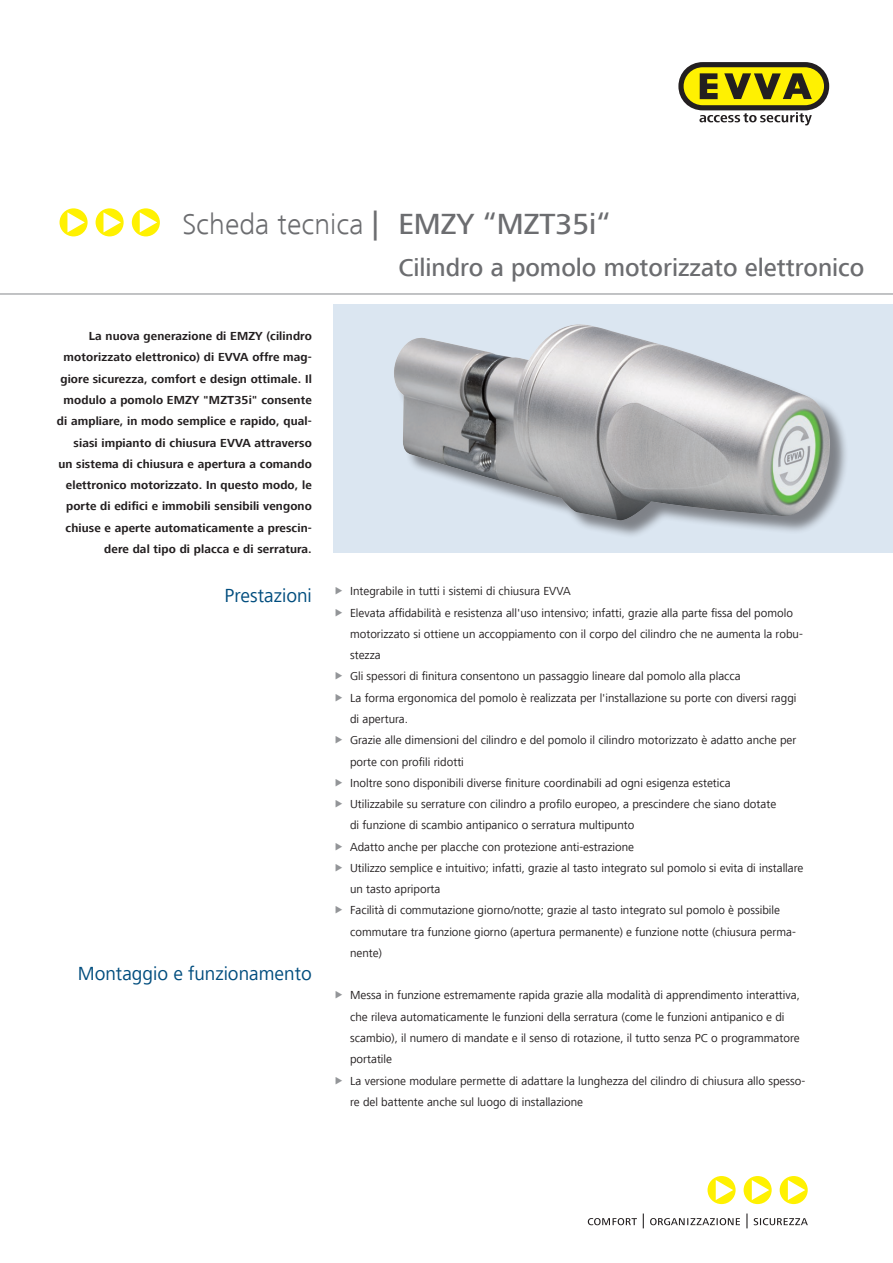
<style>
.page{position:relative;width:893px;height:1263px;background:#fff}
.page>*{position:absolute;margin:0;border:0;box-sizing:border-box;transform-origin:0 0}
.t1{font:300 30px "Frutiger Next LT";color:#6c6d70}
.t2{font:500 25.5px "Frutiger Next LT";color:#6c6d70}
.t3{font:19.5px "Frutiger Next LT";color:#004d7e}
.t4{font:12px/21.3px "Frutiger Next LT";color:#231f20}
.t5{font:700 12px/21.3px "Frutiger Next LT";letter-spacing:.01em;color:#231f20;text-align:right}
.s1{font-weight:500}
</style>
<div class="page">
<svg style="left:678px;top:62px;width:151px;height:63px"></svg>
<svg style="left:60px;top:208px;width:28px;height:28px"></svg>
<svg style="left:96px;top:208px;width:28px;height:28px"></svg>
<svg style="left:132px;top:208px;width:28px;height:28px"></svg>
<hr style="left:0;top:293px;width:893px;height:2px;background:#939598">
<div style="left:333px;top:305px;width:560px;height:248px;background:#dbe6f1"></div>
<div style="left:396px;top:326px;width:452px;height:212px;background:#231f20;opacity:.5"></div>
<img style="left:394px;top:324px;width:436px;height:196px">
<svg style="left:707px;top:1176px;width:29px;height:28px"></svg>
<svg style="left:744px;top:1176px;width:28px;height:28px"></svg>
<svg style="left:780px;top:1176px;width:28px;height:28px"></svg>
<svg style="left:588px;top:1213px;width:220px;height:15px"></svg>
<h1 class="t1" style="left:182px;top:207px;width:430px">Scheda tecnica <span class="s1">| EMZY “MZT35i“</span></h1>
<h2 class="t2" style="left:398px;top:254px;width:468px">Cilindro a pomolo motorizzato elettronico</h2>
<p class="t5" style="left:57px;top:326px;width:256px">La nuova generazione di EMZY (cilindro motorizzato elettronico) di EVVA offre mag&shy;giore sicurezza, comfort e design ottimale. Il modulo a pomolo EMZY "MZT35i" consente di ampliare, in modo semplice e rapido, qual&shy;siasi impianto di chiusura EVVA attraverso un sistema di chiusura e apertura a comando elettronico motorizzato. In questo modo, le porte di edifici e immobili sensibili vengono chiuse e aperte automaticamente a prescin&shy;dere dal tipo di placca e di serratura.</p>
<h3 class="t3" style="left:225px;top:584px;width:89px">Prestazioni</h3>
<h3 class="t3" style="left:78px;top:962px;width:236px">Montaggio e funzionamento</h3>
<p class="t4" style="left:350px;top:581px;width:455px">Integrabile in tutti i sistemi di chiusura EVVA<br>Elevata affidabilità e resistenza all'uso intensivo; infatti, grazie alla parte fissa del pomolo motorizzato si ottiene un accoppiamento con il corpo del cilindro che ne aumenta la robu&shy;stezza<br>Gli spessori di finitura consentono un passaggio lineare dal pomolo alla placca<br>La forma ergonomica del pomolo è realizzata per l'installazione su porte con diversi raggi di apertura.<br>Grazie alle dimensioni del cilindro e del pomolo il cilindro motorizzato è adatto anche per porte con profili ridotti<br>Inoltre sono disponibili diverse finiture coordinabili ad ogni esigenza estetica<br>Utilizzabile su serrature con cilindro a profilo europeo, a prescindere che siano dotate<br>di funzione di scambio antipanico o serratura multipunto<br>Adatto anche per placche con protezione anti-estrazione<br>Utilizzo semplice e intuitivo; infatti, grazie al tasto integrato sul pomolo si evita di installare un tasto apriporta<br>Facilità di commutazione giorno/notte; grazie al tasto integrato sul pomolo è possibile commutare tra funzione giorno (apertura permanente) e funzione notte (chiusura perma&shy;nente)</p>
<p class="t4" style="left:350px;top:985px;width:457px">Messa in funzione estremamente rapida grazie alla modalità di apprendimento interattiva, che rileva automaticamente le funzioni della serratura (come le funzioni antipanico e di scambio), il numero di mandate e il senso di rotazione, il tutto senza PC o programmatore portatile<br>La versione modulare permette di adattare la lunghezza del cilindro di chiusura allo spesso&shy;re del battente anche sul luogo di installazione</p>
</div>
